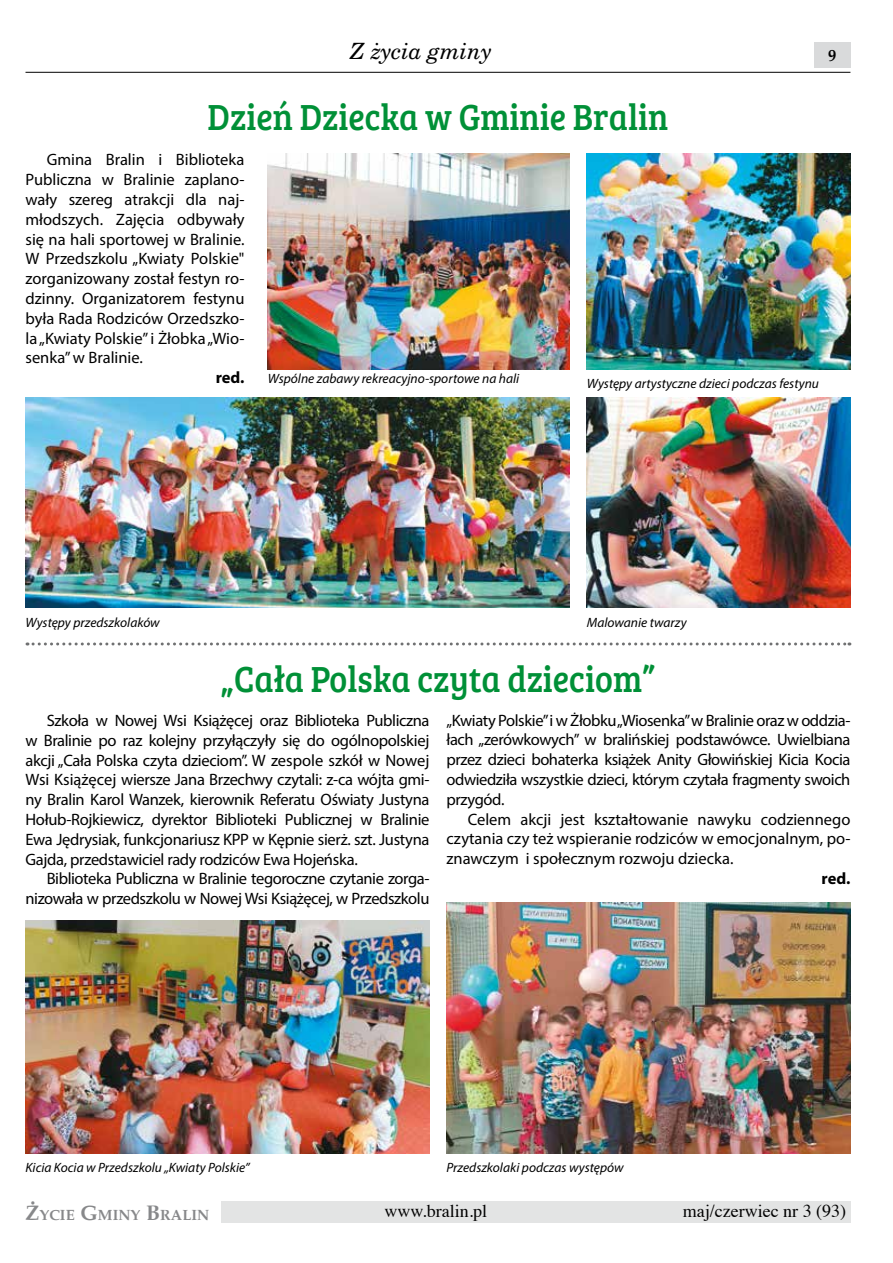
<style>
.page{position:relative;width:893px;height:1263px;background:#fff}
.page>*{position:absolute;margin:0;border:0;box-sizing:border-box;transform-origin:0 0}
.t1{font:37.5px "Bree Serif";color:#009037;scale:.9 1}
.t2{font:italic 22.5px "Cent Schbook EU";color:#000}
.t3{font:18px "Times";color:#000}
.t4{font:16.5px/19.8px "Myriad Pro";letter-spacing:-.025em;color:#000;text-align:justify}
.t5{font:700 16.5px "Myriad Pro";letter-spacing:-.005em;color:#000}
.t6{font:700 16.5px "Palm Springs";color:#000}
.t7{font:700 14.7px "Palm Springs";color:#87888a}
.t8{font:italic 13.5px "Myriad Pro";color:#000}
.s1{font-size:21px}
</style>
<div class="page">
<div style="left:221px;top:1201px;width:629px;height:21px;background:#e3e4e4"></div>
<div style="left:814px;top:43px;width:36px;height:25px;background:#d9dadb"></div>
<hr style="left:26px;top:72px;width:824px;height:1px;background:#000">
<img style="left:268px;top:153px;width:301px;height:216px">
<img style="left:587px;top:153px;width:263px;height:216px">
<img style="left:446px;top:903px;width:404px;height:250px">
<svg style="left:27px;top:642px;width:823px;height:3px"></svg>
<img style="left:26px;top:397px;width:544px;height:210px">
<img style="left:587px;top:397px;width:263px;height:210px">
<img style="left:26px;top:921px;width:403px;height:232px">
<h2 class="t2" style="left:350px;top:37px;width:143px">Z życia gminy</h2>
<p class="t6" style="left:828px;top:46px;width:10px">9</p>
<h1 class="t1" style="left:208px;top:89px;width:513px">Dzień Dziecka w Gminie Bralin</h1>
<p class="t4" style="left:26px;top:150px;width:220px;text-indent:21px">Gmina Bralin i Biblioteka Publiczna w Bralinie zaplano&shy;wały szereg atrakcji dla naj&shy;młodszych. Zajęcia odbywały się na hali sportowej w Bralinie.<br>W Przedszkolu „Kwiaty Polskie" zorganizowany został festyn ro&shy;dzinny. Organizatorem festynu była Rada Rodziców Orzedszko&shy;la „Kwiaty Polskie” i Żłobka „Wio&shy;senka” w Bralinie.</p>
<p class="t5" style="left:216px;top:367px;width:30px">red.</p>
<p class="t8" style="left:268px;top:370px;width:253px">Wspólne zabawy rekreacyjno-sportowe na hali</p>
<p class="t8" style="left:587px;top:375px;width:234px">Występy artystyczne dzieci podczas festynu</p>
<p class="t8" style="left:26px;top:614px;width:136px">Występy przedszkolaków</p>
<p class="t8" style="left:587px;top:614px;width:101px">Malowanie twarzy</p>
<h1 class="t1" style="left:221px;top:652px;width:484px">„Cała Polska czyta dzieciom”</h1>
<p class="t4" style="left:26px;top:710px;width:405px;text-indent:21px">Szkoła w Nowej Wsi Książęcej oraz Biblioteka Publiczna w Bralinie po raz kolejny przyłączyły się do ogólnopolskiej akcji „Cała Polska czyta dzieciom”. W zespole szkół w Nowej Wsi Książęcej wiersze Jana Brzechwy czytali: z-ca wójta gmi&shy;ny Bralin Karol Wanzek, kierownik Referatu Oświaty Justyna Hołub-Rojkiewicz, dyrektor Biblioteki Publicznej w Bralinie Ewa Jędrysiak, funkcjonariusz KPP w Kępnie sierż. szt. Justyna Gajda, przedstawiciel rady rodziców Ewa Hojeńska.</p>
<p class="t4" style="left:26px;top:869px;width:405px;text-align:right">Biblioteka Publiczna w Bralinie tegoroczne czytanie zorga&shy;nizowała w przedszkolu w Nowej Wsi Książęcej, w Przedszkolu</p>
<p class="t4" style="left:446px;top:710px;width:405px">„Kwiaty Polskie” i w Żłobku „Wiosenka” w Bralinie oraz w oddzia&shy;łach „zerówkowych” w bralińskiej podstawówce. Uwielbiana przez dzieci bohaterka książek Anity Głowińskiej Kicia Kocia odwiedziła wszystkie dzieci, którym czytała fragmenty swoich przygód.</p>
<p class="t4" style="left:446px;top:809px;width:405px;text-indent:21px">Celem akcji jest kształtowanie nawyku codziennego czytania czy też wspieranie rodziców w emocjonalnym, po&shy;znawczym i społecznym rozwoju dziecka.</p>
<p class="t5" style="left:822px;top:868px;width:30px">red.</p>
<p class="t8" style="left:26px;top:1159px;width:226px">Kicia Kocia w Przedszkolu „Kwiaty Polskie”</p>
<p class="t8" style="left:446px;top:1159px;width:179px">Przedszkolaki podczas występów</p>
<p class="t7" style="left:26px;top:1206px;width:185px"><span class="s1">Ż</span>YCIE <span class="s1">G</span>MINY <span class="s1">B</span>RALIN</p>
<p class="t3" style="left:384px;top:1194px;width:104px">www.bralin.pl</p>
<p class="t3" style="left:683px;top:1194px;width:165px">maj/czerwiec nr 3 (93)</p>
</div>
